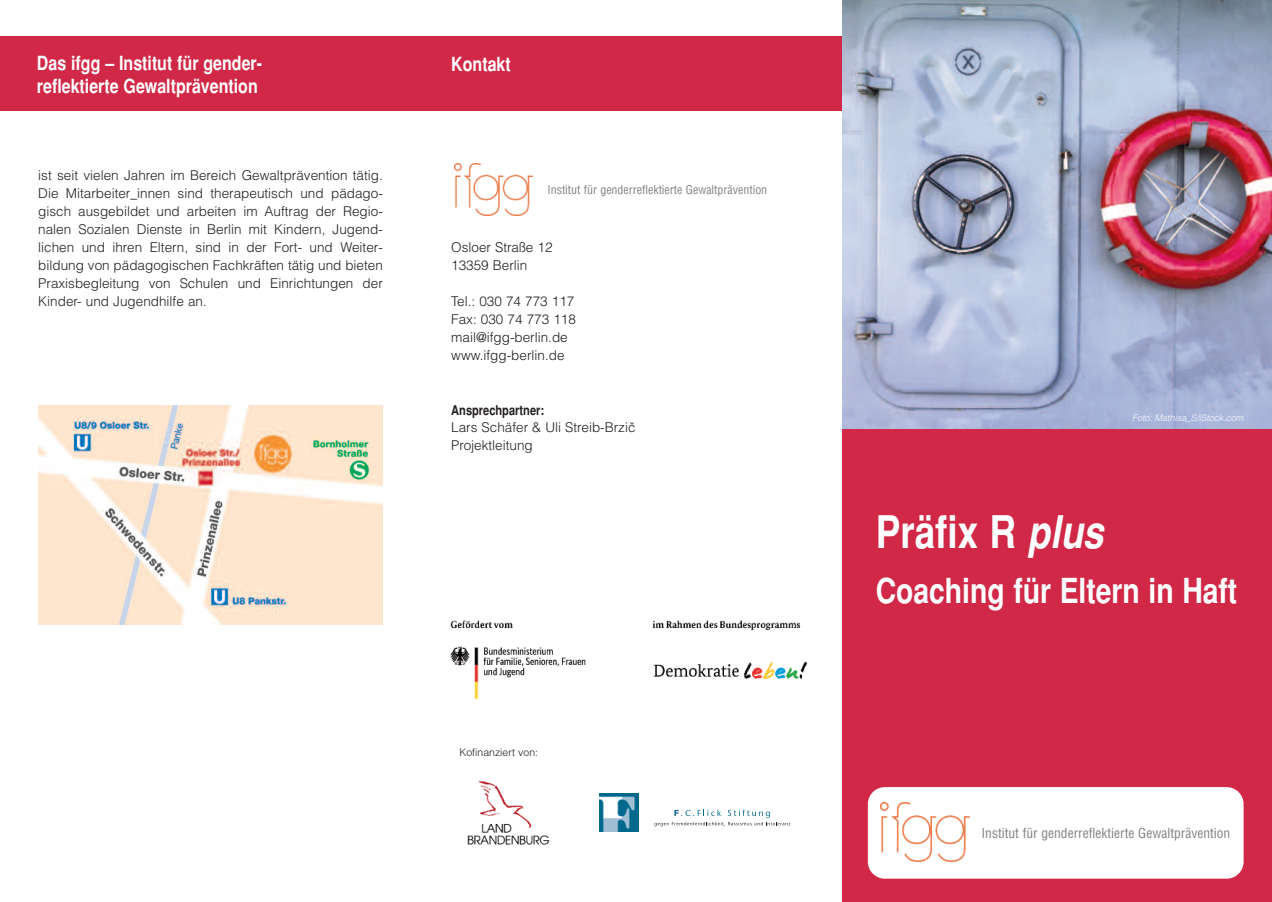
<style>
.page{position:relative;width:1272px;height:902px;background:#fff}
.page>*{position:absolute;margin:0;border:0;box-sizing:border-box;transform-origin:0 0}
.t1{font:700 condensed 45px "Helvetica";color:#fff}
.t2{font:700 condensed 34.5px "Helvetica";color:#fff}
.t3{font:700 condensed 19.5px/23.4px "Helvetica";color:#fff}
.t4{font:300 13.5px/18px "Helvetica";color:#231f20}
.t5{font:condensed 13.5px "Helvetica";color:#808285}
.t6{font:700 condensed 13.5px "Helvetica";color:#231f20}
.t7{font:condensed 12px "Helvetica";color:#808285}
.t8{font:300 10.5px "Helvetica";color:#231f20}
.t9{font:italic 300 9px "Helvetica";color:#fff}
.s1{font-style:italic}
</style>
<div class="page">
<div style="left:0;top:36px;width:859px;height:75px;background:#d02846"></div>
<div style="left:842px;top:419px;width:429px;height:482px;background:#d02846"></div>
<div style="left:867px;top:787px;width:376px;height:91px;background:#fff;border-radius:17px"></div>
<img style="left:842px;top:0;width:429px;height:429px">
<img style="left:880px;top:802px;width:89px;height:59px">
<svg style="left:654px;top:809px;width:136px;height:17px"></svg>
<div style="left:599px;top:793px;width:40px;height:38px;background:#00688d"></div>
<img style="left:600px;top:796px;width:35px;height:35px">
<img style="left:450px;top:620px;width:357px;height:80px">
<img style="left:467px;top:780px;width:82px;height:65px">
<img style="left:38px;top:405px;width:345px;height:219px">
<img style="left:454px;top:163px;width:79px;height:52px">
<h3 class="t3" style="left:37px;top:51px;width:227px">Das ifgg – Institut für gender&shy;reflektierte Gewaltprävention</h3>
<p class="t4" style="left:38px;top:166px;width:346px;text-align:justify">ist seit vielen Jahren im Bereich Gewaltprävention tätig.<br>Die Mitarbeiter_innen sind therapeutisch und pädago&shy;gisch ausgebildet und arbeiten im Auftrag der Regio&shy;nalen Sozialen Dienste in Berlin mit Kindern, Jugend&shy;lichen und ihren Eltern, sind in der Fort- und Weiter&shy;bildung von pädagogischen Fachkräften tätig und bieten Praxisbegleitung von Schulen und Einrichtungen der Kinder- und Jugendhilfe an.</p>
<h3 class="t3" style="left:451px;top:52px;width:61px">Kontakt</h3>
<p class="t7" style="left:547px;top:183px;width:221px">Institut für genderreflektierte Gewaltprävention</p>
<p class="t4" style="left:451px;top:238px;width:103px">Osloer Straße 12<br>13359 Berlin</p>
<p class="t4" style="left:451px;top:292px;width:126px">Tel.: 030 74 773 117<br>Fax: 030 74 773 118 mail@ifgg-berlin.de www.ifgg-berlin.de</p>
<p class="t6" style="left:451px;top:402px;width:94px">Ansprechpartner:</p>
<p class="t4" style="left:451px;top:418px;width:186px">Lars Schäfer &amp; Uli Streib-Brzicˇ<br>Projektleitung</p>
<p class="t8" style="left:459px;top:746px;width:80px">Kofinanziert von:</p>
<p class="t9" style="left:1131px;top:412px;width:113px">Foto: Mathisa_S/iStock.com</p>
<h1 class="t1" style="left:875px;top:505px;width:229px">Präfix R <span class="s1">plus</span></h1>
<h2 class="t2" style="left:875px;top:571px;width:363px">Coaching für Eltern in Haft</h2>
<p class="t5" style="left:981px;top:825px;width:250px">Institut für genderreflektierte Gewaltprävention</p>
</div>
